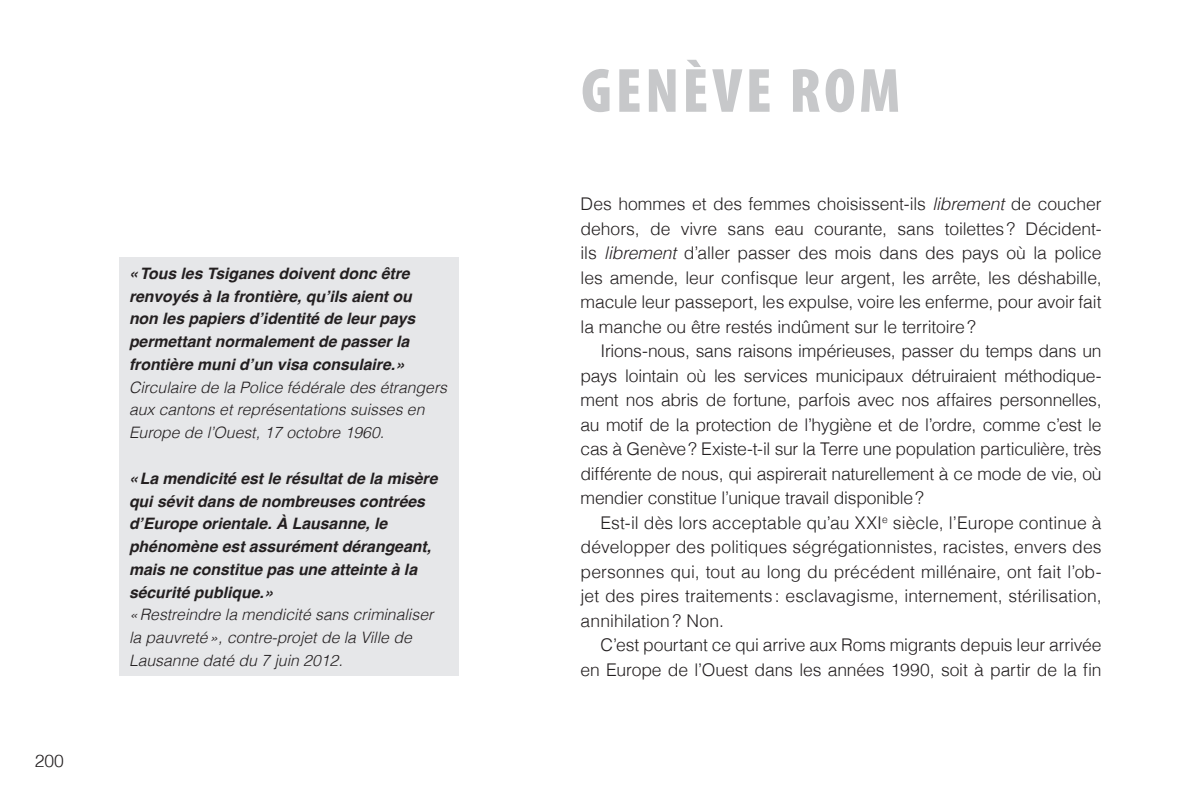
<style>
.page{position:relative;width:1191px;height:794px;background:#fff}
.page>*{position:absolute;margin:0;border:0;box-sizing:border-box;transform-origin:0 0}
.Titre_chapitre{font:900 condensed 63px "Myriad Pro";letter-spacing:.06em;color:#c7c8ca}
.Alinéa{font:300 17.5px/24.5px "Helvetica";letter-spacing:-.01em;color:#231f20;text-align:justify}
.Paragraphe{font:300 17.5px/24.5px "Helvetica";letter-spacing:-.005em;color:#231f20;text-align:justify}
.Encadré_Italique_Gra{font:italic 700 15.75px/22.8px "Helvetica";color:#231f20}
.Encadré_Italique_Lig{font:italic 300 15.75px/22.8px "Helvetica";color:#231f20}
.s1{font-style:italic}
</style>
<div class="page">
<div style="left:119px;top:257px;width:340px;height:419px;background:#e6e7e9"></div>
<p class="Alinéa" style="left:35px;top:748px;width:31px">200</p>
<p class="Encadré_Italique_Gra" style="left:129px;top:262px;width:288px">«Tous les Tsiganes doivent donc être renvoyés à la frontière, qu’ils aient ou non les papiers d’identité de leur pays permettant normalement de passer la frontière muni d’un visa consulaire.»</p>
<p class="Encadré_Italique_Lig" style="left:129px;top:376px;width:320px">Circulaire de la Police fédérale des étrangers aux cantons et représentations suisses en<br>Europe de l’Ouest, 17 octobre 1960.</p>
<p class="Encadré_Italique_Gra" style="left:129px;top:467px;width:310px">«La mendicité est le résultat de la misère qui sévit dans de nombreuses contrées d’Europe orientale. À Lausanne, le phénomène est assurément dérangeant, mais ne constitue pas une atteinte à la sécurité publique.»</p>
<p class="Encadré_Italique_Lig" style="left:129px;top:603px;width:306px">«Restreindre la mendicité sans criminaliser la pauvreté», contre-projet de la Ville de<br>Lausanne daté du 7 juin 2012.</p>
<p class="Titre_chapitre" style="left:581px;top:50px;width:320px">GENÈVE ROM</p>
<p class="Paragraphe" style="left:580px;top:191px;width:522px">Des hommes et des femmes choisissent-ils <span class="s1">librement</span> de coucher dehors, de vivre sans eau courante, sans toilettes? Décident&shy;ils <span class="s1">librement</span> d’aller passer des mois dans des pays où la police les amende, leur confisque leur argent, les arrête, les déshabille, macule leur passeport, les expulse, voire les enferme, pour avoir fait la manche ou être restés indûment sur le territoire?</p>
<p class="Alinéa" style="left:580px;top:338px;width:522px;text-indent:20px">Irions-nous, sans raisons impérieuses, passer du temps dans un pays lointain où les services municipaux détruiraient méthodique&shy;ment nos abris de fortune, parfois avec nos affaires personnelles, au motif de la protection de l’hygiène et de l’ordre, comme c’est le cas à Genève? Existe-t-il sur la Terre une population particulière, très différente de nous, qui aspirerait naturellement à ce mode de vie, où mendier constitue l’unique travail disponible?</p>
<p class="Alinéa" style="left:580px;top:510px;width:522px;text-indent:20px">Est-il dès lors acceptable qu’au XXI<sup>e</sup> siècle, l’Europe continue à développer des politiques ségrégationnistes, racistes, envers des personnes qui, tout au long du précédent millénaire, ont fait l’ob&shy;jet des pires traitements : esclavagisme, internement, stérilisation, annihilation ? Non.</p>
<p class="Alinéa" style="left:580px;top:632px;width:522px;text-align:right">C’est pourtant ce qui arrive aux Roms migrants depuis leur arrivée en Europe de l’Ouest dans les années 1990, soit à partir de la fin</p>
</div>
